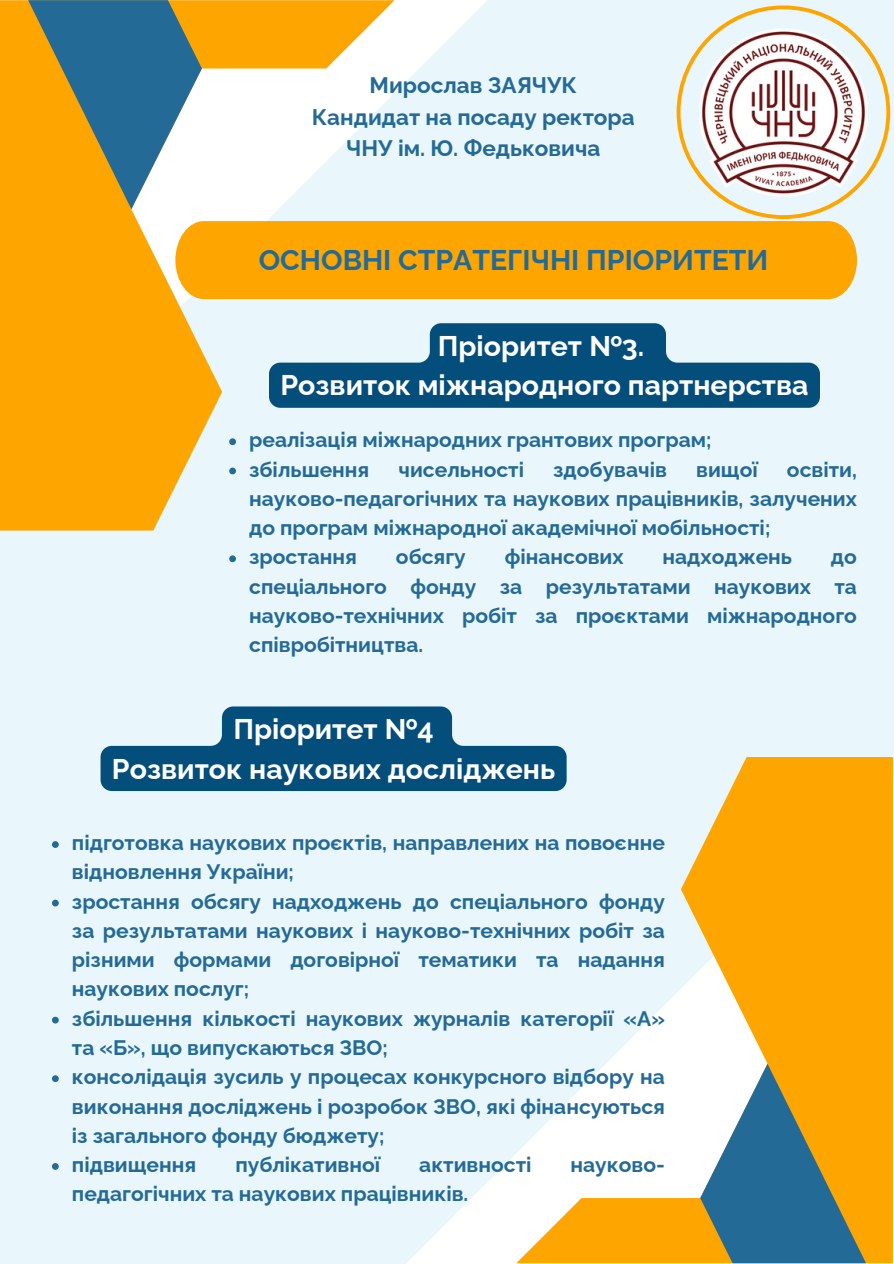
<style>
.page{position:relative;width:894px;height:1264px;background:#fff}
.page>*{position:absolute;margin:0;border:0;box-sizing:border-box;transform-origin:0 0}
.t1{font:700 28.5px/39.3px "Raleway";color:#fff;text-align:center}
.t2{font:700 28.5px "Raleway";color:#246a96}
.t3{font:700 22.5px/31.5px "Raleway";color:#246a96;text-align:center}
.t4{font:700 21px/29.2px "Raleway";color:#246a96;text-align:justify}
</style>
<div class="page">
<div style="left:0;top:0;width:893px;height:1263px;background:#e9f6fb"></div>
<svg style="left:0;top:0;width:394px;height:530px;fill:#ffa500"></svg>
<svg style="left:28px;top:0;width:174px;height:209px;background:#8a9171"></svg>
<svg style="left:516px;top:757px;width:376px;height:506px"></svg>
<svg style="left:700px;top:1063px;width:165px;height:200px;background:#899173"></svg>
<div style="left:175px;top:221px;width:681px;height:78px;background:#ffa500"></div>
<svg style="left:269px;top:323px;width:550px;height:85px;background:#417b9d"></svg>
<svg style="left:229px;top:438px;width:7px;height:7px"></svg>
<svg style="left:229px;top:467px;width:7px;height:7px"></svg>
<svg style="left:229px;top:555px;width:7px;height:7px"></svg>
<svg style="left:52px;top:841px;width:7px;height:7px"></svg>
<svg style="left:52px;top:899px;width:7px;height:7px"></svg>
<svg style="left:52px;top:1016px;width:7px;height:7px"></svg>
<svg style="left:52px;top:1075px;width:7px;height:7px"></svg>
<svg style="left:52px;top:1163px;width:7px;height:6px"></svg>
<svg style="left:100px;top:706px;width:466px;height:85px;background:#3a769a"></svg>
<svg style="left:676px;top:5px;width:214px;height:214px"></svg>
<p class="t3" style="left:312px;top:69px;width:324px">Мирослав ЗАЯЧУК<br>Кандидат на посаду ректора<br>ЧНУ ім. Ю. Федьковича</p>
<p class="t2" style="left:259px;top:243px;width:511px">ОСНОВНІ СТРАТЕГІЧНІ ПРІОРИТЕТИ</p>
<p class="t1" style="left:280px;top:326px;width:529px">Пріоритет №3.<br>Розвиток міжнародного партнерства</p>
<h3 class="t4" style="left:249px;top:425px;width:464px">реалізація міжнародних грантових програм;</h3>
<h1 class="t4" style="left:249px;top:454px;width:122px">збільшення</h1>
<h1 class="t4" style="left:398px;top:454px;width:127px">чисельності</h1>
<h1 class="t4" style="left:553px;top:454px;width:115px">здобувачів</h1>
<h1 class="t4" style="left:696px;top:454px;width:63px">вищої</h1>
<h1 class="t4" style="left:249px;top:454px;width:609px;text-indent:537px">освіти, науково-педагогічних та наукових працівників, залучених до програм міжнародної академічної мобільності;</h1>
<h2 class="t4" style="left:249px;top:542px;width:109px">зростання</h2>
<h2 class="t4" style="left:396px;top:542px;width:71px">обсягу</h2>
<h2 class="t4" style="left:504px;top:542px;width:120px">фінансових</h2>
<h2 class="t4" style="left:662px;top:542px;width:131px">надходжень</h2>
<h2 class="t4" style="left:249px;top:542px;width:609px;text-indent:581px">до спеціального фонду за результатами наукових та науково-технічних робіт за проєктами міжнародного співробітництва.</h2>
<p class="t1" style="left:112px;top:709px;width:444px">Пріоритет №4<br>Розвиток наукових досліджень</p>
<p class="t4" style="left:72px;top:828px;width:594px">підготовка наукових проєктів, направлених на повоєнне відновлення України;</p>
<p class="t4" style="left:72px;top:886px;width:594px">зростання обсягу надходжень до спеціального фонду за результатами наукових і науково-технічних робіт за різними формами договірної тематики та надання наукових послуг;</p>
<h2 class="t4" style="left:72px;top:1003px;width:594px">збільшення кількості наукових журналів категорії «А» та «Б», що випускаються ЗВО;</h2>
<p class="t4" style="left:72px;top:1062px;width:594px">консолідація зусиль у процесах конкурсного відбору на виконання досліджень і розробок ЗВО, які фінансуються із загального фонду бюджету;</p>
<p class="t4" style="left:72px;top:1149px;width:126px">підвищення</p>
<p class="t4" style="left:235px;top:1149px;width:146px">публікативної</p>
<p class="t4" style="left:419px;top:1149px;width:114px">активності</p>
<p class="t4" style="left:570px;top:1149px;width:96px">науково-</p>
<p class="t4" style="left:72px;top:1179px;width:398px">педагогічних та наукових працівників.</p>
</div>
